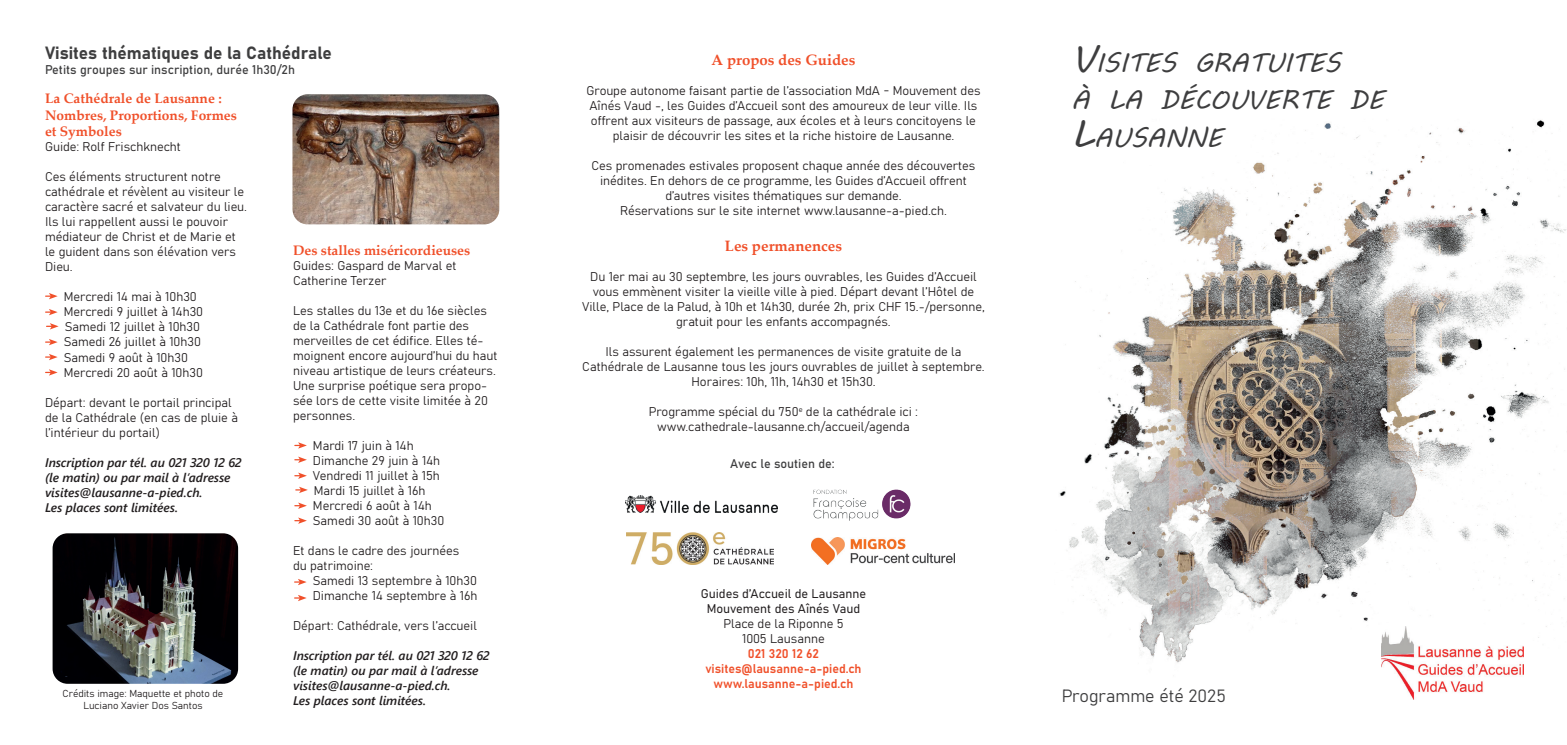
<style>
.page{position:relative;width:1567px;height:745px;background:#fff}
.page>*{position:absolute;margin:0;border:0;box-sizing:border-box;transform-origin:0 0}
.t1{font:26.25px/37.5px "MV Boli";color:#3e3e3f}
.t2{font:17.5px "Bahnschrift";color:#3e3e3f}
.t3{font:700 15px "Palatino Linotype";color:#f0502a}
.t4{font:700 13.75px/16.5px "Palatino Linotype";color:#f0502a}
.t5{font:12.5px/15px "Bahnschrift";color:#231f20}
.t6{font:italic 600 12.5px/15px "Segoe UI";color:#231f20}
.t7{font:12.5px/15px "Bahnschrift";color:#f0502a;text-align:center}
.t8{font:12.5px "Bahnschrift";color:#3e3e3f}
.t9{font:10px/12px "Bahnschrift";color:#231f20;text-align:center}
.s1{font-size:37.5px}
</style>
<div class="page">
<img style="left:53px;top:533px;width:185px;height:150px">
<img style="left:1059px;top:120px;width:507px;height:555px">
<img style="left:1381px;top:625px;width:141px;height:74px">
<img style="left:625px;top:495px;width:152px;height:17px">
<img style="left:813px;top:489px;width:98px;height:32px">
<img style="left:811px;top:537px;width:143px;height:27px">
<img style="left:292px;top:94px;width:207px;height:130px">
<svg style="left:46px;top:293px;width:12px;height:6px"></svg>
<svg style="left:46px;top:309px;width:12px;height:6px"></svg>
<svg style="left:47px;top:323px;width:12px;height:6px"></svg>
<svg style="left:46px;top:339px;width:12px;height:6px"></svg>
<svg style="left:46px;top:354px;width:12px;height:6px"></svg>
<svg style="left:46px;top:369px;width:12px;height:6px"></svg>
<svg style="left:294px;top:579px;width:12px;height:6px"></svg>
<svg style="left:294px;top:595px;width:12px;height:5px"></svg>
<svg style="left:295px;top:456px;width:12px;height:6px"></svg>
<svg style="left:295px;top:472px;width:12px;height:6px"></svg>
<svg style="left:296px;top:486px;width:12px;height:7px"></svg>
<svg style="left:295px;top:502px;width:12px;height:6px"></svg>
<svg style="left:295px;top:517px;width:12px;height:6px"></svg>
<svg style="left:295px;top:442px;width:12px;height:6px"></svg>
<img style="left:626px;top:532px;width:147px;height:31px">
<h2 class="t2" style="left:45px;top:39px;width:288px">Visites thématiques de la Cathédrale</h2>
<p class="t8" style="left:45px;top:60px;width:251px">Petits groupes sur inscription, durée 1h30/2h</p>
<p class="t4" style="left:45px;top:90px;width:193px">La Cathédrale de Lausanne :<br>Nombres, Proportions, Formes et Symboles</p>
<p class="t5" style="left:45px;top:138px;width:137px">Guide: Rolf Frischknecht</p>
<p class="t5" style="left:45px;top:168px;width:203px">Ces éléments structurent notre cathédrale et révèlent au visiteur le caractère sacré et salvateur du lieu.<br>Ils lui rappellent aussi le pouvoir médiateur de Christ et de Marie et le guident dans son élévation vers<br>Dieu.</p>
<p class="t5" style="left:64px;top:288px;width:141px">Mercredi 14 mai à 10h30<br>Mercredi 9 juillet à 14h30<br>Samedi 12 juillet à 10h30<br>Samedi 26 juillet à 10h30<br>Samedi 9 août à 10h30<br>Mercredi 20 août à 10h30</p>
<p class="t5" style="left:45px;top:393px;width:194px">Départ: devant le portail principal de la Cathédrale (en cas de pluie à l’intérieur du portail)</p>
<p class="t6" style="left:45px;top:452px;width:198px">Inscription par tél. au 021 320 12 62 (le matin) ou par mail à l’adresse visites@lausanne-a-pied.ch.<br>Les places sont limitées.</p>
<p class="t9" style="left:63px;top:686px;width:162px">Crédits image: Maquette et photo de<br>Luciano Xavier Dos Santos</p>
<p class="t4" style="left:293px;top:241px;width:179px">Des stalles miséricordieuses</p>
<p class="t5" style="left:293px;top:257px;width:165px">Guides: Gaspard de Marval et<br>Catherine Terzer</p>
<p class="t5" style="left:293px;top:302px;width:206px">Les stalles du 13e et du 16e siècles de la Cathédrale font partie des merveilles de cet édifice. Elles té&shy;moignent encore aujourd’hui du haut niveau artistique de leurs créateurs.<br>Une surprise poétique sera propo&shy;sée lors de cette visite limitée à 20 personnes.</p>
<p class="t5" style="left:313px;top:437px;width:133px">Mardi 17 juin à 14h<br>Dimanche 29 juin à 14h<br>Vendredi 11 juillet à 15h<br>Mardi 15 juillet à 16h<br>Mercredi 6 août à 14h<br>Samedi 30 août à 10h30</p>
<p class="t5" style="left:293px;top:542px;width:168px">Et dans le cadre des journées du patrimoine:</p>
<p class="t5" style="left:313px;top:572px;width:166px">Samedi 13 septembre à 10h30<br>Dimanche 14 septembre à 16h</p>
<p class="t5" style="left:293px;top:617px;width:185px">Départ: Cathédrale, vers l’accueil</p>
<p class="t6" style="left:293px;top:646px;width:198px">Inscription par tél. au 021 320 12 62 (le matin) ou par mail à l’adresse visites@lausanne-a-pied.ch.<br>Les places sont limitées.</p>
<p class="t3" style="left:711px;top:49px;width:145px">A propos des Guides</p>
<p class="t5" style="left:586px;top:82px;width:395px;text-align:center">Groupe autonome faisant partie de l’association MdA - Mouvement des Aînés Vaud -, les Guides d’Accueil sont des amoureux de leur ville. Ils offrent aux visiteurs de passage, aux écoles et à leurs concitoyens le plaisir de découvrir les sites et la riche histoire de Lausanne.</p>
<p class="t5" style="left:591px;top:157px;width:385px;text-align:center">Ces promenades estivales proposent chaque année des découvertes inédites. En dehors de ce programme, les Guides d’Accueil offrent d’autres visites thématiques sur demande.<br>Réservations sur le site internet www.lausanne-a-pied.ch.</p>
<p class="t3" style="left:725px;top:235px;width:118px">Les permanences</p>
<p class="t5" style="left:582px;top:268px;width:404px;text-align:center">Du 1er mai au 30 septembre, les jours ouvrables, les Guides d’Accueil vous emmènent visiter la vieille ville à pied. Départ devant l’Hôtel de Ville, Place de la Palud, à 10h et 14h30, durée 2h, prix CHF 15.-/personne, gratuit pour les enfants accompagnés.</p>
<p class="t5" style="left:582px;top:343px;width:404px;text-align:center">Ils assurent également les permanences de visite gratuite de la<br>Cathédrale de Lausanne tous les jours ouvrables de juillet à septembre.<br>Horaires: 10h, 11h, 14h30 et 15h30.</p>
<p class="t5" style="left:649px;top:403px;width:271px;text-align:center">Programme spécial du 750<sup>e</sup> de la cathédrale ici : www.cathedrale-lausanne.ch/accueil/agenda</p>
<p class="t8" style="left:730px;top:453px;width:106px">Avec le soutien de:</p>
<p class="t5" style="left:700px;top:585px;width:167px;text-align:center">Guides d’Accueil de Lausanne<br>Mouvement des Aînés Vaud<br>Place de la Riponne 5<br>1005 Lausanne</p>
<p class="t7" style="left:705px;top:645px;width:158px">021 320 12 62 visites@lausanne-a-pied.ch www.lausanne-a-pied.ch</p>
<h1 class="t1" style="left:1071px;top:44px;width:313px"><span class="s1">V</span>ISITES GRATUITES<br>À LA DÉCOUVERTE DE<br><span class="s1">L</span>AUSANNE</h1>
<h2 class="t2" style="left:1061px;top:682px;width:166px">Programme été 2025</h2>
</div>
